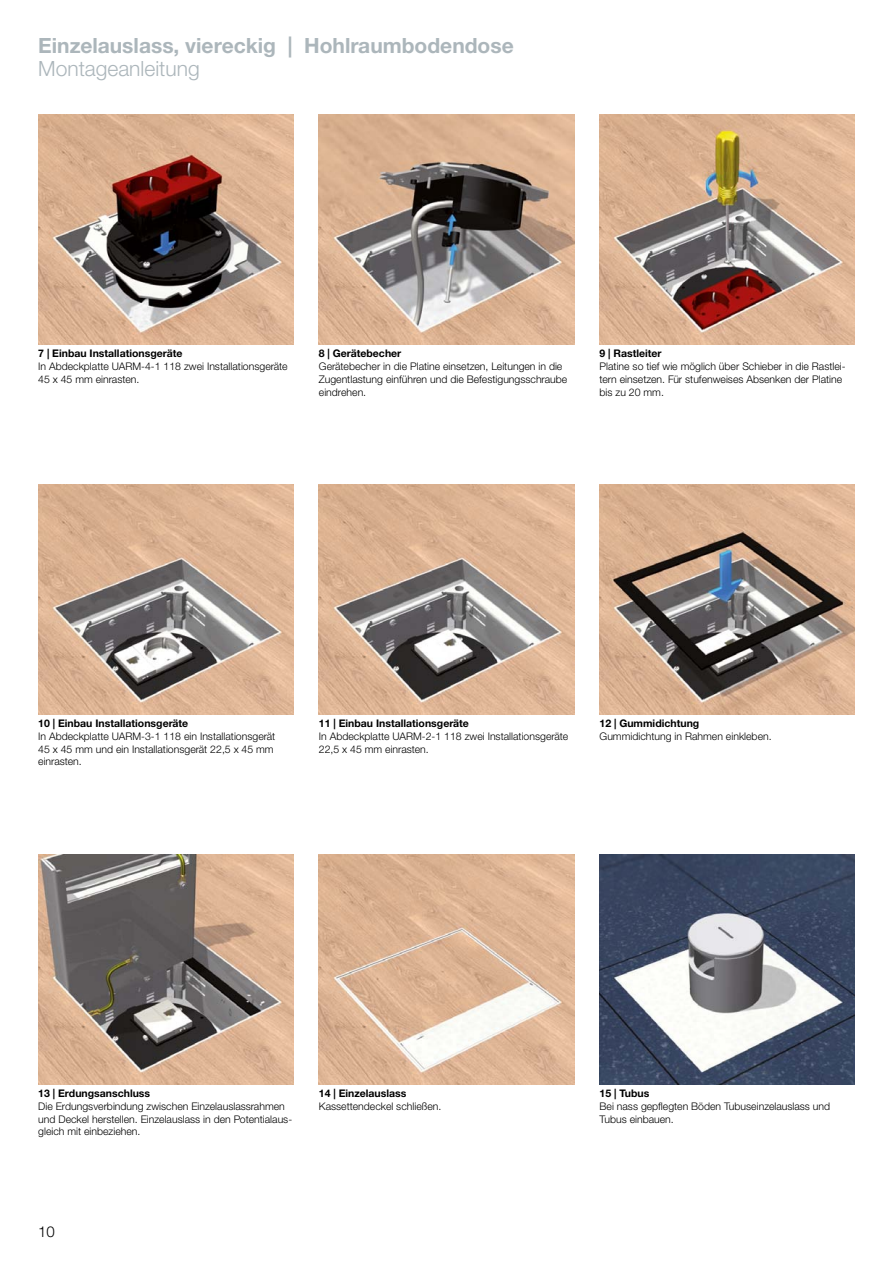
<style>
.page{position:relative;width:893px;height:1263px;background:#fff}
.page>*{position:absolute;margin:0;border:0;box-sizing:border-box;transform-origin:0 0}
.t1{font:700 21px "Helvetica Neue LTW1 G";color:#acb6bb}
.t2{font:300 21px "Helvetica Neue LTW1 G";color:#acb6bb}
.t3{font:300 15px "Helvetica Neue LTW1 G";color:#000}
.t4{font:300 10.5px/12.8px "Helvetica Neue LTW1 G";color:#000}
.t5{font:700 10.5px "Helvetica Neue LTW1 G";color:#000}
</style>
<div class="page">
<img style="left:600px;top:855px;width:255px;height:229px">
<img style="left:319px;top:855px;width:255px;height:229px">
<img style="left:38px;top:855px;width:255px;height:229px">
<img style="left:600px;top:485px;width:255px;height:229px">
<img style="left:319px;top:485px;width:255px;height:229px">
<img style="left:38px;top:485px;width:255px;height:229px">
<img style="left:600px;top:115px;width:255px;height:229px">
<img style="left:319px;top:115px;width:255px;height:229px">
<img style="left:38px;top:115px;width:255px;height:229px">
<h1 class="t1" style="left:38px;top:33px;width:477px">Einzelauslass, viereckig | Hohlraumbodendose</h1>
<h1 class="t2" style="left:38px;top:55px;width:163px">Montageanleitung</h1>
<p class="t5" style="left:38px;top:347px;width:146px">7 | Einbau Installationsgeräte</p>
<p class="t4" style="left:38px;top:360px;width:251px">In Abdeckplatte UARM-4-1 118 zwei Installationsgeräte<br>45 x 45 mm einrasten.</p>
<p class="t5" style="left:319px;top:347px;width:84px">8 | Gerätebecher</p>
<p class="t4" style="left:319px;top:360px;width:250px">Gerätebecher in die Platine einsetzen, Leitungen in die<br>Zugentlastung einführen und die Befestigungsschraube eindrehen.</p>
<p class="t5" style="left:600px;top:347px;width:64px">9 | Rastleiter</p>
<p class="t4" style="left:600px;top:360px;width:248px">Platine so tief wie möglich über Schieber in die Rastlei&shy;tern einsetzen. Für stufenweises Absenken der Platine bis zu 20 mm.</p>
<p class="t5" style="left:38px;top:717px;width:152px">10 | Einbau Installationsgeräte</p>
<p class="t4" style="left:38px;top:730px;width:239px">In Abdeckplatte UARM-3-1 118 ein Installationsgerät<br>45 x 45 mm und ein Installationsgerät 22,5 x 45 mm einrasten.</p>
<p class="t5" style="left:319px;top:717px;width:152px">11 | Einbau Installationsgeräte</p>
<p class="t4" style="left:319px;top:730px;width:251px">In Abdeckplatte UARM-2-1 118 zwei Installationsgeräte<br>22,5 x 45 mm einrasten.</p>
<p class="t5" style="left:600px;top:717px;width:101px">12 | Gummidichtung</p>
<p class="t4" style="left:600px;top:730px;width:174px">Gummidichtung in Rahmen einkleben.</p>
<p class="t5" style="left:38px;top:1087px;width:113px">13 | Erdungsanschluss</p>
<p class="t4" style="left:38px;top:1100px;width:255px">Die Erdungsverbindung zwischen Einzelauslassrahmen und Deckel herstellen. Einzelauslass in den Potentialaus&shy;gleich mit einbeziehen.</p>
<p class="t5" style="left:319px;top:1087px;width:89px">14 | Einzelauslass</p>
<p class="t4" style="left:319px;top:1100px;width:124px">Kassettendeckel schließen.</p>
<h2 class="t3" style="left:38px;top:1223px;width:18px">10</h2>
<p class="t5" style="left:600px;top:1087px;width:51px">15 | Tubus</p>
<p class="t4" style="left:600px;top:1100px;width:232px">Bei nass gepflegten Böden Tubuseinzelauslass und<br>Tubus einbauen.</p>
</div>
